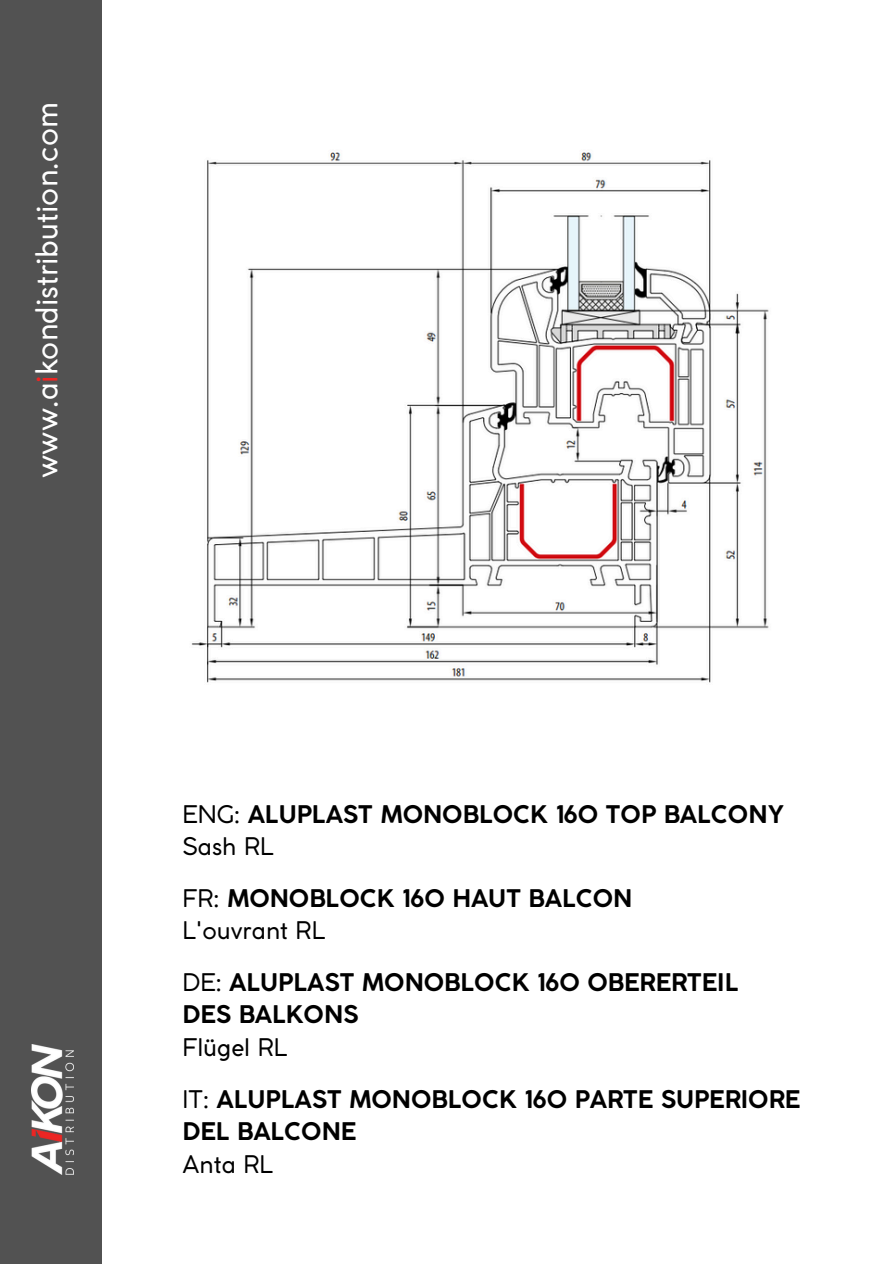
<style>
.page{position:relative;width:894px;height:1264px;background:#fff}
.page>*{position:absolute;margin:0;border:0;box-sizing:border-box;transform-origin:0 0}
.t1{font:29.85px "Coco Gothic";color:#fff}
.t2{font:700 24px/51.4px "Coco Gothic";color:#000}
.t3{font:24px "Coco Gothic";color:#000}
.s1{color:#ed2624}
.s2{font-weight:400}
</style>
<div class="page">
<div style="left:0;top:0;width:102px;height:1263px;background:#525252"></div>
<img style="left:32px;top:1044px;width:42px;height:130px">
<img style="left:191px;top:152px;width:578px;height:531px">
<p class="t1" style="left:35px;top:477px;width:377px;rotate:-90deg">www.a<span class="s1">i</span>kondistribution.com</p>
<p class="t2" style="left:182px;top:799px;width:602px;line-height:32.7px"><span class="s2">ENG:</span> ALUPLAST MONOBLOCK 160 TOP BALCONY<br><span class="s2">Sash RL</span></p>
<p class="t2" style="left:182px;top:874px;width:451px"><span class="s2">FR:</span> MONOBLOCK 160 HAUT BALCON</p>
<p class="t2" style="left:182px;top:907px;width:557px"><span class="s2">L'ouvrant RL<br>DE:</span> ALUPLAST MONOBLOCK 160 OBERERTEIL</p>
<p class="t2" style="left:182px;top:991px;width:177px">DES BALKONS</p>
<p class="t2" style="left:182px;top:1023px;width:619px"><span class="s2">Flügel RL<br>IT:</span> ALUPLAST MONOBLOCK 160 PARTE SUPERIORE</p>
<p class="t2" style="left:182px;top:1107px;width:175px">DEL BALCONE</p>
<p class="t3" style="left:182px;top:1154px;width:92px">Anta RL</p>
</div>
